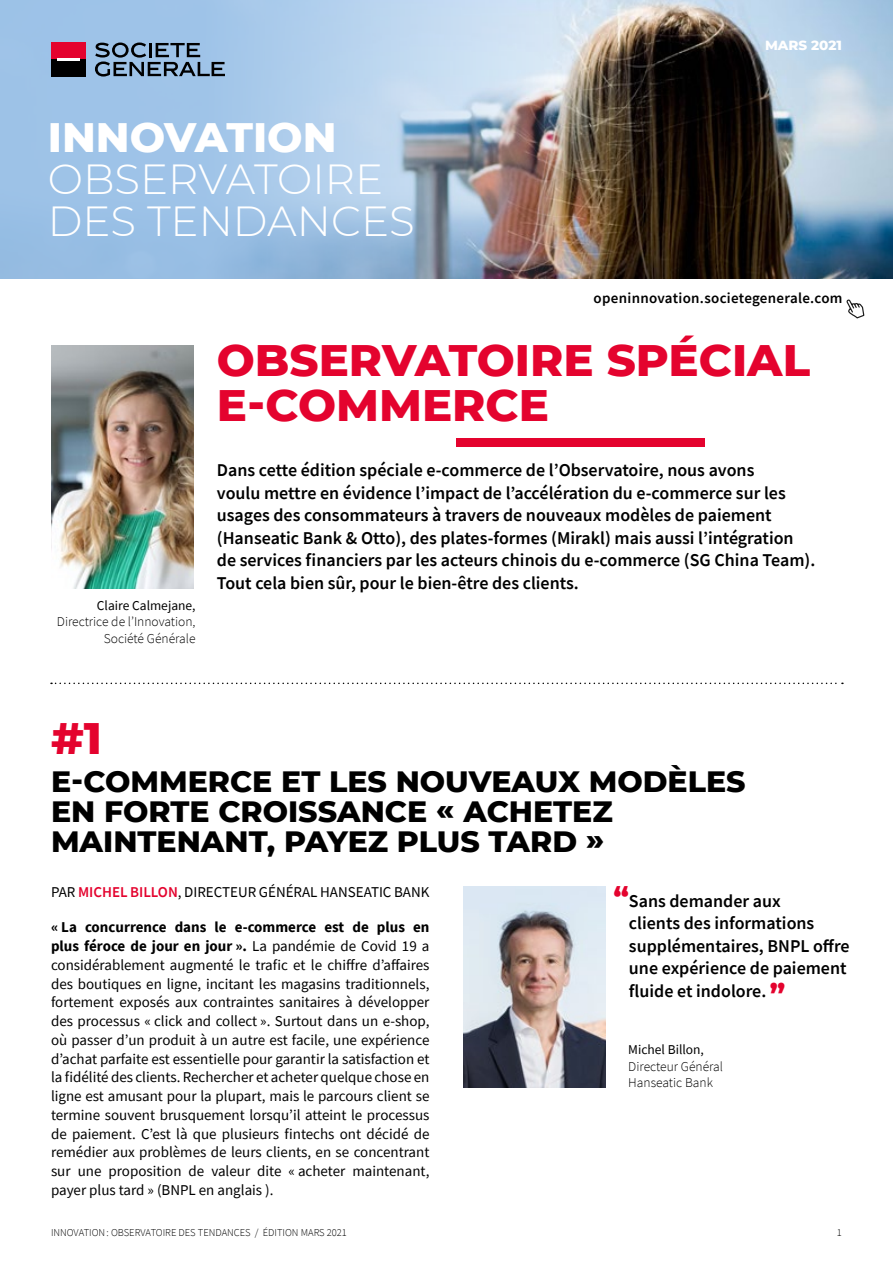
<style>
.page{position:relative;width:893px;height:1263px;background:#fff}
.page>*{position:absolute;margin:0;border:0;box-sizing:border-box;transform-origin:0 0}
._01_titre_rubrique_b{font:800 45px/45px "Montserrat";color:#e4032e}
._03_Txt_intro{font:800 45px "Montserrat";color:#e4032e}
._01_titre_rubrique_b-2{font:300 42px/42px "Montserrat";color:#fff}
._03_Txt_intro-2{font:800 30px/30px "Montserrat";color:#000}
._03_Txt_intro-3{font:600 18px/22.5px "Source Sans Pro";color:#000}
._03_Txt_courant{font:15px/18.8px "Source Sans Pro";color:#000;text-align:justify}
._03_Txt_intro-4{font:600 15px "Source Sans Pro";letter-spacing:.02em;color:#000}
._03_Txt_courant-2{font:300 13.5px/16.5px "Source Sans Pro";color:#000;text-align:right}
._03_Txt_intro-5{font:800 13.5px "Montserrat";color:#fff}
.t1{font:300 10.5px "Source Sans Pro";color:#000}
.s1{font-weight:800}
.s2{font-weight:400}
.s3{font-weight:600;color:#e4032e}
.s4{font-weight:700}
.s5{font-family:"Montserrat";font-weight:800;font-size:28.5px;color:#e4032e}
</style>
<div class="page">
<img style="left:0;top:0;width:892px;height:279px">
<div style="left:456px;top:438px;width:248px;height:9px;background:#e4032e"></div>
<svg style="left:95px;top:43px;width:130px;height:34px;background:#6c859e"></svg>
<div style="left:51px;top:43px;width:34px;height:17px;background:#e4032e"></div>
<div style="left:51px;top:60px;width:34px;height:17px;background:#000"></div>
<hr style="left:57px;top:58px;width:22px;height:3px;background:#fff">
<svg style="left:51px;top:683px;width:792px;height:1px"></svg>
<svg style="left:846px;top:299px;width:19px;height:20px"></svg>
<img style="left:51px;top:345px;width:142px;height:243px">
<img style="left:463px;top:887px;width:143px;height:200px">
<p class="_01_titre_rubrique_b-2" style="left:48px;top:114px;width:368px"><span class="s1">INNOVATION<br></span>OBSERVATOIRE<br>DES TENDANCES</p>
<p class="_03_Txt_intro-5" style="left:765px;top:36px;width:78px">MARS 2021</p>
<p class="_03_Txt_intro-4" style="left:594px;top:289px;width:251px">openinnovation.societegenerale.com</p>
<p class="_01_titre_rubrique_b" style="left:217px;top:335px;width:595px">OBSERVATOIRE SPÉCIAL<br>E-COMMERCE</p>
<p class="_03_Txt_courant-2" style="left:57px;top:597px;width:140px"><span class="s2">Claire Calmejane,<br></span>Directrice de l’Innovation,<br>Société Générale</p>
<p class="_03_Txt_intro-3" style="left:217px;top:459px;width:600px">Dans cette édition spéciale e-commerce de l’Observatoire, nous avons<br>voulu mettre en évidence l’impact de l’accélération du e-commerce sur les usages des consommateurs à travers de nouveaux modèles de paiement (Hanseatic Bank &amp; Otto), des plates-formes (Mirakl) mais aussi l’intégration de services financiers par les acteurs chinois du e-commerce (SG China Team).<br>Tout cela bien sûr, pour le bien-être des clients.</p>
<p class="_03_Txt_intro" style="left:51px;top:705px;width:53px">#1</p>
<p class="_03_Txt_intro-2" style="left:51px;top:765px;width:696px">E-COMMERCE ET LES NOUVEAUX MODÈLES<br>EN FORTE CROISSANCE « ACHETEZ<br>MAINTENANT, PAYEZ PLUS TARD »</p>
<p class="_03_Txt_courant" style="left:51px;top:882px;width:380px">PAR <span class="s3">MICHEL BILLON</span>, DIRECTEUR GÉNÉRAL HANSEATIC BANK</p>
<p class="_03_Txt_courant" style="left:51px;top:918px;width:380px"><span class="s4">« La concurrence dans le e-commerce est de plus en plus féroce de jour en jour ».</span> La pandémie de Covid 19 a considérablement augmenté le trafic et le chiffre d’affaires des boutiques en ligne, incitant les magasins traditionnels, fortement exposés aux contraintes sanitaires à développer des processus « click and collect ». Surtout dans un e-shop, où passer d’un produit à un autre est facile, une expérience d’achat parfaite est essentielle pour garantir la satisfaction et la fidélité des clients. Rechercher et acheter quelque chose en ligne est amusant pour la plupart, mais le parcours client se termine souvent brusquement lorsqu’il atteint le processus de paiement. C’est là que plusieurs fintechs ont décidé de remédier aux problèmes de leurs clients, en se concentrant sur une proposition de valeur dite « acheter maintenant, payer plus tard » (BNPL en anglais ).</p>
<p class="_03_Txt_intro-3" style="left:629px;top:889px;width:222px;text-indent:-16px"><span class="s5">“</span>Sans demander aux<br>clients des informations supplémentaires, BNPL offre une expérience de paiement fluide et indolore. <span class="s5">”</span></p>
<p class="_03_Txt_courant-2" style="left:628px;top:1042px;width:96px;text-align:left"><span class="s2">Michel Billon,<br></span>Directeur Général<br>Hanseatic Bank</p>
<p class="t1" style="left:51px;top:1226px;width:297px">INNOVATION: OBSERVATOIRE DES TENDANCES / ÉDITION MARS 2021</p>
<p class="t1" style="left:837px;top:1226px;width:7px">1</p>
</div>
